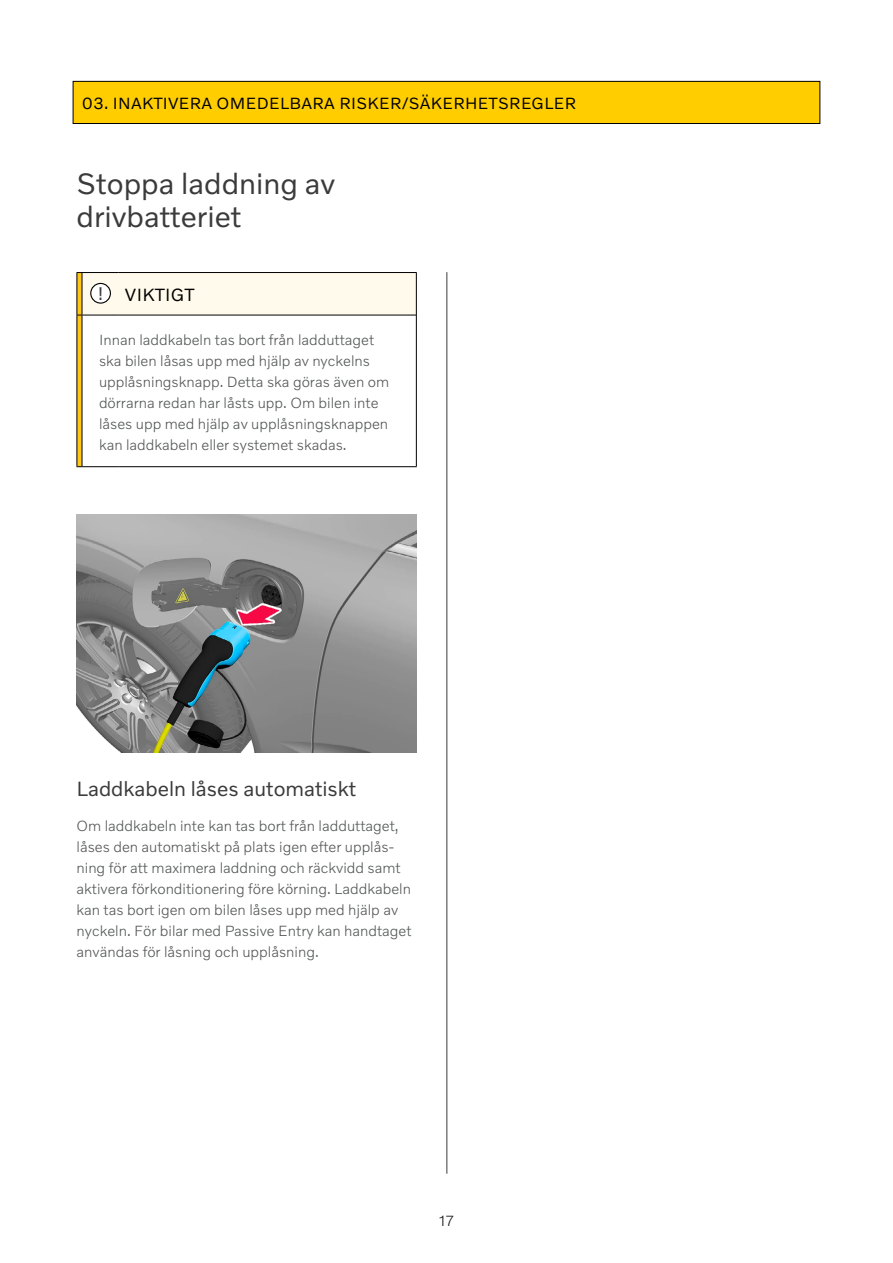
<style>
.page{position:relative;width:893px;height:1263px;background:#fff}
.page>*{position:absolute;margin:0;border:0;box-sizing:border-box;transform-origin:0 0}
.t1{font:30px/33px "Volvo Novum";color:#3a3b3a}
.t2{font:21px "Volvo Novum";color:#3a3b3a}
.t3{font:18px "Volvo Novum";letter-spacing:.02em;color:#000}
.t4{font:16.5px "Volvo Novum";letter-spacing:.02em;color:#000}
.t5{font:300 15px/21px "Volvo Novum";color:#545555}
.t6{font:300 15px "Volvo Novum";color:#181715}
.s1{color:#3a3b3a}
</style>
<div class="page">
<div style="left:73px;top:81px;width:747px;height:42px;background:#ffcd00"></div>
<div style="left:73px;top:81px;width:747px;height:43px;border:1px solid #000"></div>
<hr style="left:416px;top:315px;width:1px;height:151px;background:#000">
<hr style="left:119px;top:272px;width:298px;height:1px;background:#000">
<hr style="left:416px;top:273px;width:1px;height:42px;background:#000">
<hr style="left:119px;top:466px;width:298px;height:1px;background:#000">
<svg style="left:77px;top:272px;width:339px;height:195px"></svg>
<div style="left:91px;top:283px;width:19px;height:20px;background:#fff;border-radius:50%"></div>
<div style="left:90px;top:283px;width:21px;height:21px;border:1px solid #000;border-radius:50%"></div>
<img style="left:77px;top:514px;width:340px;height:238px">
<hr style="left:446px;top:272px;width:1px;height:902px;background:#3a3b3a">
<p class="t4" style="left:82px;top:93px;width:496px">03. INAKTIVERA OMEDELBARA RISKER/SÄKERHETSREGLER</p>
<h1 class="t1" style="left:77px;top:166px;width:260px">Stoppa laddning av drivbatteriet</h1>
<p class="t3" style="left:97px;top:284px;width:98px"><span class="s1">!</span> VIKTIGT</p>
<p class="t5" style="left:99px;top:328px;width:292px">Innan laddkabeln tas bort från ladduttaget ska bilen låsas upp med hjälp av nyckelns upplåsningsknapp. Detta ska göras även om dörrarna redan har låsts upp. Om bilen inte låses upp med hjälp av upplåsningsknappen kan laddkabeln eller systemet skadas.</p>
<h2 class="t2" style="left:77px;top:775px;width:281px">Laddkabeln låses automatiskt</h2>
<p class="t5" style="left:77px;top:814px;width:336px">Om laddkabeln inte kan tas bort från ladduttaget, låses den automatiskt på plats igen efter upplås&shy;ning för att maximera laddning och räckvidd samt aktivera förkonditionering före körning. Laddkabeln kan tas bort igen om bilen låses upp med hjälp av nyckeln. För bilar med Passive Entry kan handtaget användas för låsning och upplåsning.</p>
<p class="t6" style="left:439px;top:1211px;width:17px">17</p>
</div>
